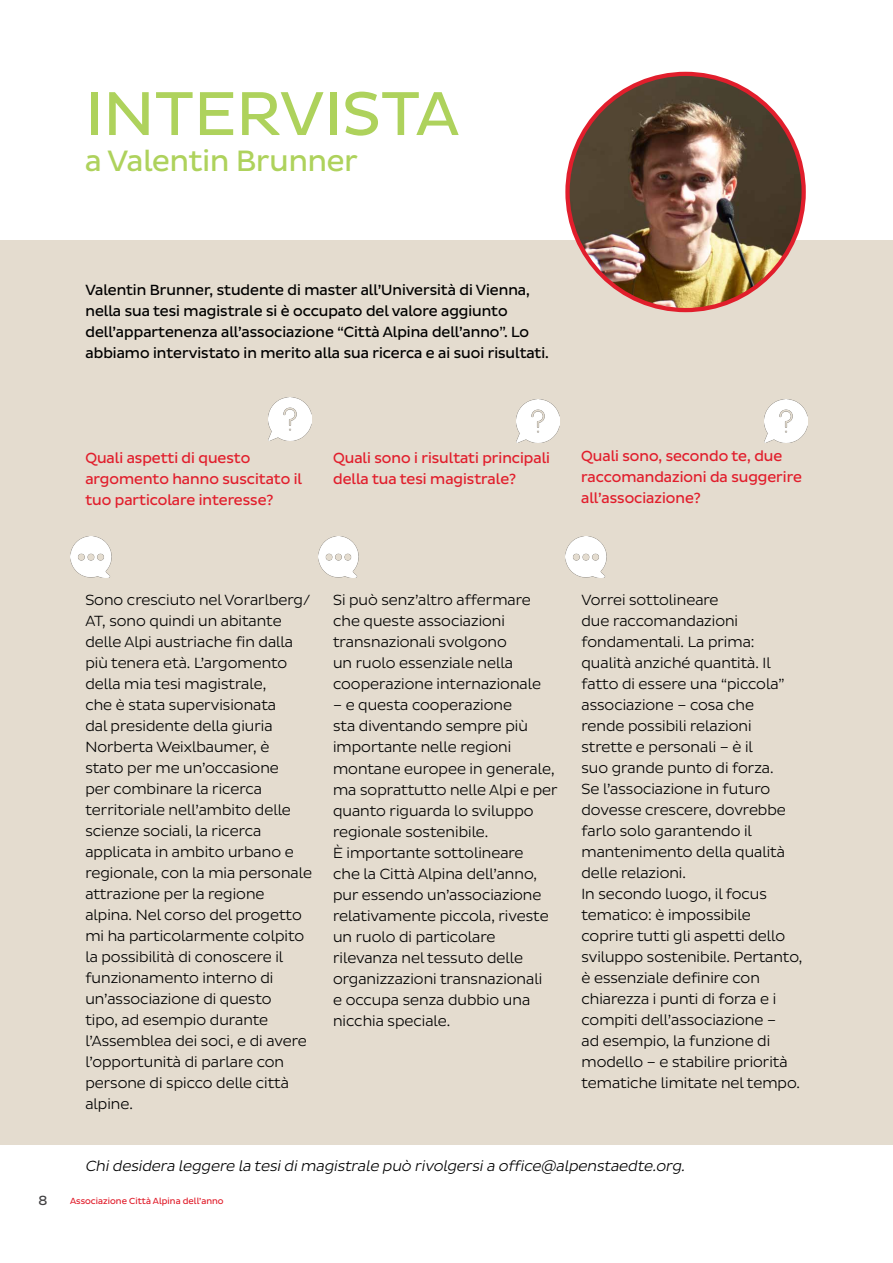
<style>
.page{position:relative;width:893px;height:1263px;background:#fff}
.page>*{position:absolute;margin:0;border:0;box-sizing:border-box;transform-origin:0 0}
.t1{font:63px "Pluto Sans DPD Regular";letter-spacing:.015em;color:#aed25c}
.t2{font:30px "Pluto Sans DPD Regular";color:#aed25c}
.t3{font:15px/21px "Pluto Sans DPD Light";color:#000}
.t4{font:15px/21px "Pluto Sans DPD Regular";color:#000}
.t5{font:15px/21px "Pluto Sans DPD Regular";color:#e11e2c}
.t6{font:italic 15px "Pluto Sans DPD Light";color:#000}
.t7{font:13.5px "Pluto Sans DPD Regular";color:#414042}
.t8{font:9px "Pluto Sans DPD Regular";letter-spacing:.005em;color:#e11e2c}
</style>
<div class="page">
<div style="left:0;top:240px;width:893px;height:904px;background:#e4dccf"></div>
<img style="left:567px;top:74px;width:237px;height:236px;border-radius:118px">
<img style="left:268px;top:397px;width:43px;height:43px">
<img style="left:70px;top:536px;width:41px;height:41px">
<img style="left:318px;top:536px;width:41px;height:41px">
<img style="left:565px;top:536px;width:41px;height:41px">
<img style="left:516px;top:399px;width:43px;height:43px">
<img style="left:764px;top:399px;width:43px;height:43px">
<h1 class="t1" style="left:86px;top:78px;width:375px">I ntervista</h1>
<h2 class="t2" style="left:85px;top:144px;width:274px">a Valentin Brunner</h2>
<p class="t4" style="left:85px;top:280px;width:465px">Valentin Brunner, studente di master all’Università di Vienna, nella sua tesi magistrale si è occupato del valore aggiunto dell’appartenenza all’associazione “Città Alpina dell’anno”. Lo abbiamo intervistato in merito alla sua ricerca e ai suoi risultati.</p>
<p class="t5" style="left:85px;top:448px;width:218px">Quali aspetti di questo argomento hanno suscitato il tuo particolare interesse?</p>
<p class="t5" style="left:333px;top:447px;width:218px">Quali sono i risultati principali della tua tesi magistrale?</p>
<p class="t5" style="left:581px;top:446px;width:222px">Quali sono, secondo te, due raccomandazioni da suggerire all’associazione?</p>
<p class="t3" style="left:85px;top:590px;width:228px">Sono cresciuto nel Vorarlberg/<br>AT, sono quindi un abitante delle Alpi austriache fin dalla più tenera età. L’argomento della mia tesi magistrale,<br>che è stata supervisionata<br>dal presidente della giuria<br>Norberta Weixlbaumer, è<br>stato per me un’occasione<br>per combinare la ricerca territoriale nell’ambito delle scienze sociali, la ricerca applicata in ambito urbano e regionale, con la mia personale attrazione per la regione alpina. Nel corso del progetto mi ha particolarmente colpito la possibilità di conoscere il funzionamento interno di un’associazione di questo<br>tipo, ad esempio durante l’Assemblea dei soci, e di avere l’opportunità di parlare con persone di spicco delle città alpine.</p>
<p class="t3" style="left:333px;top:590px;width:209px">Si può senz’altro affermare che queste associazioni transnazionali svolgono<br>un ruolo essenziale nella cooperazione internazionale</p>
<p class="t3" style="left:333px;top:695px;width:226px">– e questa cooperazione<br>sta diventando sempre più importante nelle regioni montane europee in generale, ma soprattutto nelle Alpi e per quanto riguarda lo sviluppo regionale sostenibile.<br>È importante sottolineare<br>che la Città Alpina dell’anno, pur essendo un’associazione relativamente piccola, riveste un ruolo di particolare rilevanza nel tessuto delle organizzazioni transnazionali<br>e occupa senza dubbio una nicchia speciale.</p>
<p class="t3" style="left:581px;top:590px;width:223px">Vorrei sottolineare<br>due raccomandazioni fondamentali. La prima: qualità anziché quantità. Il fatto di essere una “piccola” associazione – cosa che<br>rende possibili relazioni strette e personali – è il<br>suo grande punto di forza.<br>Se l’associazione in futuro dovesse crescere, dovrebbe farlo solo garantendo il mantenimento della qualità delle relazioni.<br>In secondo luogo, il focus tematico: è impossibile coprire tutti gli aspetti dello sviluppo sostenibile. Pertanto, è essenziale definire con chiarezza i punti di forza e i compiti dell’associazione –<br>ad esempio, la funzione di modello – e stabilire priorità tematiche limitate nel tempo.</p>
<p class="t6" style="left:85px;top:1157px;width:604px">Chidesidera leggere la tesidimagistrale può rivolgersia office@alpenstaedte.org.</p>
<p class="t7" style="left:39px;top:1193px;width:10px">8</p>
<p class="t8" style="left:70px;top:1196px;width:155px">Associazione Città Alpina dell’anno</p>
</div>
